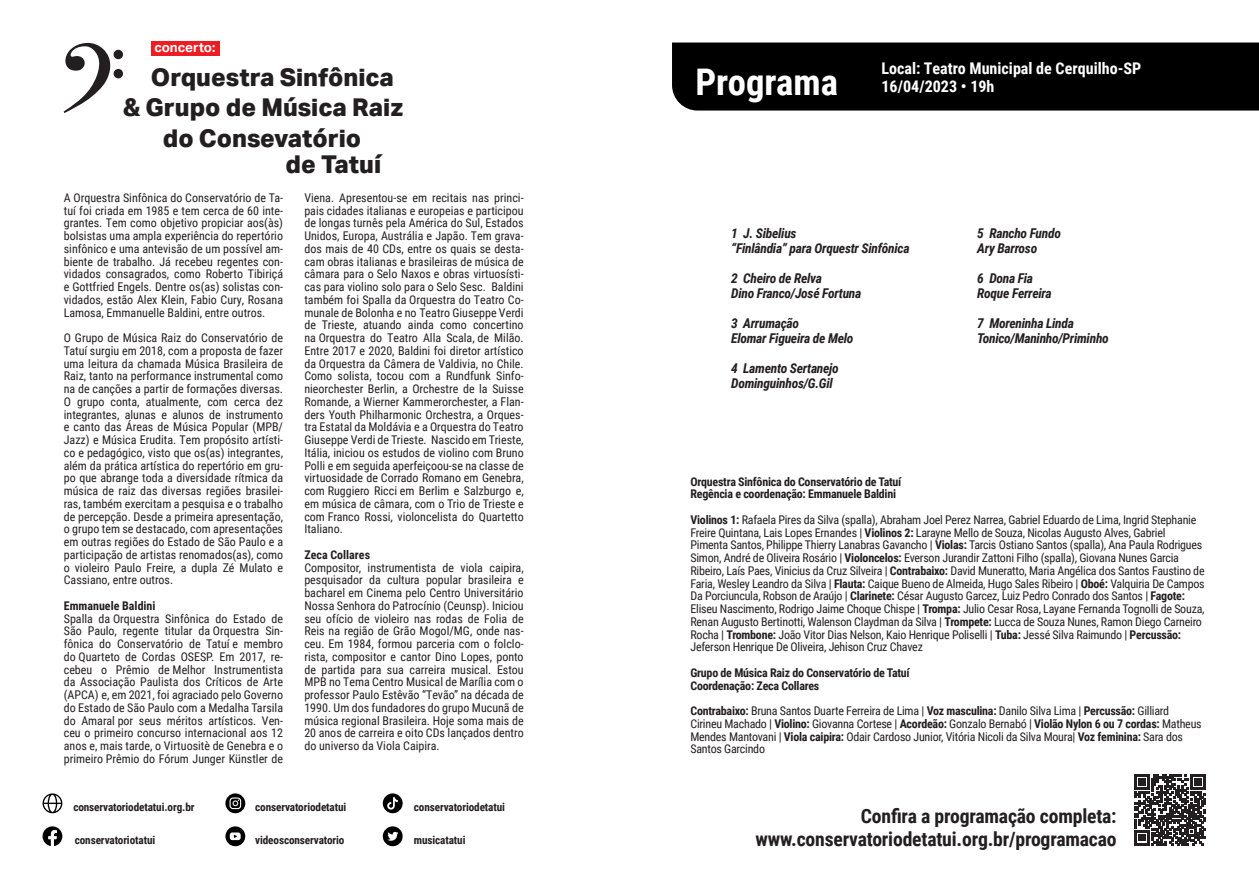
<style>
.page{position:relative;width:1259px;height:893px;background:#fff}
.page>*{position:absolute;margin:0;border:0;box-sizing:border-box;transform-origin:0 0}
.t1{font:700 36.75px "Roboto Condensed";color:#fff}
.t2{font:800 24.45px "Aktiv Grotesk";color:#231f20}
.Texto{font:700 19.65px "Roboto Condensed";letter-spacing:-.01em;color:#231f20}
.titulo_programa{font:700 16.05px "Roboto Condensed";color:#fff}
.titulo_programa-2{font:italic 700 13.5px "Roboto Condensed";letter-spacing:-.02em;color:#231f20}
.t3{font:700 13.35px "Aktiv Grotesk";color:#fff}
.Texto-2{font:12px/12.8px "Roboto Condensed";letter-spacing:-.02em;color:#231f20;text-align:justify}
.Texto-3{font:700 12px "Roboto Condensed";letter-spacing:-.02em;color:#231f20}
.Texto-4{font:700 12px "Roboto Condensed";color:#231f20}
.Texto-5{font:700 11.25px "Roboto Condensed";letter-spacing:-.01em;color:#231f20}
.s1{font-weight:700}
</style>
<div class="page">
<svg style="left:1134px;top:774px;width:71px;height:71px"></svg>
<div style="left:672px;top:43px;width:587px;height:68px;background:#000001"></div>
<svg style="left:43px;top:793px;width:19px;height:20px"></svg>
<svg style="left:43px;top:826px;width:19px;height:20px"></svg>
<div style="left:383px;top:826px;width:20px;height:20px;background:#000;border-radius:50%"></div>
<svg style="left:387px;top:832px;width:11px;height:9px"></svg>
<svg style="left:225px;top:793px;width:20px;height:20px"></svg>
<svg style="left:229px;top:797px;width:12px;height:12px"></svg>
<svg style="left:225px;top:826px;width:20px;height:20px"></svg>
<svg style="left:230px;top:832px;width:11px;height:8px"></svg>
<div style="left:383px;top:793px;width:20px;height:20px;background:#000;border-radius:50%"></div>
<svg style="left:387px;top:797px;width:11px;height:13px"></svg>
<svg style="left:64px;top:43px;width:47px;height:70px"></svg>
<div style="left:114px;top:50px;width:9px;height:9px;background:#231f20;border-radius:50%"></div>
<div style="left:114px;top:69px;width:9px;height:9px;background:#231f20;border-radius:50%"></div>
<div style="left:151px;top:41px;width:69px;height:15px;background:#ee1d23"></div>
<p class="t3" style="left:154px;top:40px;width:63px">concerto:</p>
<p class="t2" style="left:151px;top:63px;width:244px">Orquestra Sinfônica</p>
<p class="t2" style="left:163px;top:124px;width:200px">do Consevatório</p>
<p class="t2" style="left:285px;top:150px;width:97px">de Tatuí</p>
<p class="t2" style="left:123px;top:93px;width:282px">&amp; Grupo de Música Raiz</p>
<p class="Texto-2" style="left:64px;top:191px;width:221px">A Orquestra Sinfônica do Conservatório de Ta&shy;tuí foi criada em 1985 e tem cerca de 60 inte&shy;grantes. Tem como objetivo propiciar aos(às) bolsistas uma ampla experiência do repertório sinfônico e uma antevisão de um possível am&shy;biente de trabalho. Já recebeu regentes con&shy;vidados consagrados, como Roberto Tibiriçá e Gottfried Engels. Dentre os(as) solistas con&shy;vidados, estão Alex Klein, Fabio Cury, Rosana Lamosa, Emmanuelle Baldini, entre outros.</p>
<p class="Texto-2" style="left:64px;top:331px;width:221px">O Grupo de Música Raiz do Conservatório de Tatuí surgiu em 2018, com a proposta de fazer uma leitura da chamada Música Brasileira de Raiz, tanto na performance instrumental como na de canções a partir de formações diversas.<br>O grupo conta, atualmente, com cerca dez integrantes, alunas e alunos de instrumento e canto das Áreas de Música Popular (MPB/ Jazz) e Música Erudita. Tem propósito artísti&shy;co e pedagógico, visto que os(as) integrantes, além da prática artística do repertório em gru&shy;po que abrange toda a diversidade rítmica da música de raiz das diversas regiões brasilei&shy;ras, também exercitam a pesquisa e o trabalho de percepção. Desde a primeira apresentação, o grupo tem se destacado, com apresentações em outras regiões do Estado de São Paulo e a participação de artistas renomados(as), como o violeiro Paulo Freire, a dupla Zé Mulato e Cassiano, entre outros.</p>
<p class="Texto-4" style="left:64px;top:597px;width:93px">Emmanuele Baldini</p>
<p class="Texto-2" style="left:64px;top:611px;width:221px">Spalla da Orquestra Sinfônica do Estado de São Paulo, regente titular da Orquestra Sin&shy;fônica do Conservatório de Tatuí e membro do Quarteto de Cordas OSESP. Em 2017, re&shy;cebeu o Prêmio de Melhor Instrumentista da Associação Paulista dos Críticos de Arte (APCA) e, em 2021, foi agraciado pelo Governo do Estado de São Paulo com a Medalha Tarsila do Amaral por seus méritos artísticos. Ven&shy;ceu o primeiro concurso internacional aos 12 anos e, mais tarde, o Virtuositè de Genebra e o primeiro Prêmio do Fórum Junger Künstler de</p>
<p class="Texto-2" style="left:304px;top:191px;width:221px">Viena. Apresentou-se em recitais nas princi&shy;pais cidades italianas e europeias e participou de longas turnês pela América do Sul, Estados Unidos, Europa, Austrália e Japão. Tem grava&shy;dos mais de 40 CDs, entre os quais se desta&shy;cam obras italianas e brasileiras de música de câmara para o Selo Naxos e obras virtuosísti&shy;cas para violino solo para o Selo Sesc. Baldini também foi Spalla da Orquestra do Teatro Co&shy;munale de Bolonha e no Teatro Giuseppe Verdi de Trieste, atuando ainda como concertino na Orquestra do Teatro Alla Scala, de Milão.<br>Entre 2017 e 2020, Baldini foi diretor artístico da Orquestra da Câmera de Valdivia, no Chile.<br>Como solista, tocou com a Rundfunk Sinfo&shy;nieorchester Berlin, a Orchestre de la Suisse Romande, a Wierner Kammerorchester, a Flan&shy;ders Youth Philharmonic Orchestra, a Orques&shy;tra Estatal da Moldávia e a Orquestra do Teatro Giuseppe Verdi de Trieste. Nascido em Trieste, Itália, iniciou os estudos de violino com Bruno Polli e em seguida aperfeiçoou-se na classe de virtuosidade de Corrado Romano em Genebra, com Ruggiero Ricci em Berlim e Salzburgo e, em música de câmara, com o Trio de Trieste e com Franco Rossi, violoncelista do Quartetto Italiano.</p>
<p class="Texto-4" style="left:304px;top:546px;width:67px">Zeca Collares</p>
<p class="Texto-2" style="left:304px;top:560px;width:221px">Compositor, instrumentista de viola caipira, pesquisador da cultura popular brasileira e bacharel em Cinema pelo Centro Universitário Nossa Senhora do Patrocínio (Ceunsp). Iniciou seu ofício de violeiro nas rodas de Folia de Reis na região de Grão Mogol/MG, onde nas&shy;ceu. Em 1984, formou parceria com o folclo&shy;rista, compositor e cantor Dino Lopes, ponto de partida para sua carreira musical. Estou MPB no Tema Centro Musical de Marília com o professor Paulo Estêvão “Tevão” na década de 1990. Um dos fundadores do grupo Mucunã de música regional Brasileira. Hoje soma mais de 20 anos de carreira e oito CDs lançados dentro do universo da Viola Caipira.</p>
<p class="Texto-5" style="left:73px;top:799px;width:123px">conservatoriodetatui.org.br</p>
<p class="Texto-5" style="left:255px;top:799px;width:93px">conservatoriodetatui</p>
<p class="Texto-5" style="left:255px;top:832px;width:91px">videosconservatorio</p>
<p class="Texto-5" style="left:414px;top:799px;width:93px">conservatoriodetatui</p>
<p class="Texto-5" style="left:75px;top:832px;width:82px">conservatoriotatui</p>
<p class="Texto-5" style="left:414px;top:832px;width:53px">musicatatui</p>
<p class="t1" style="left:695px;top:56px;width:144px">Programa</p>
<p class="titulo_programa" style="left:881px;top:57px;width:261px">Local: Teatro Municipal de Cerquilho-SP</p>
<p class="titulo_programa" style="left:881px;top:75px;width:115px">16/04/2023 • 19h</p>
<p class="titulo_programa-2" style="left:731px;top:223px;width:67px">1 J. Sibelius</p>
<p class="titulo_programa-2" style="left:731px;top:238px;width:180px">“Finlândia” para Orquestr Sinfônica</p>
<p class="titulo_programa-2" style="left:731px;top:268px;width:92px">2 Cheiro de Relva</p>
<p class="titulo_programa-2" style="left:731px;top:283px;width:132px">Dino Franco/José Fortuna</p>
<p class="titulo_programa-2" style="left:731px;top:313px;width:69px">3 Arrumação</p>
<p class="titulo_programa-2" style="left:731px;top:328px;width:124px">Elomar Figueira de Melo</p>
<p class="titulo_programa-2" style="left:731px;top:358px;width:109px">4 Lamento Sertanejo</p>
<p class="titulo_programa-2" style="left:731px;top:373px;width:103px">Dominguinhos/G.Gil</p>
<p class="titulo_programa-2" style="left:977px;top:223px;width:85px">5 Rancho Fundo</p>
<p class="titulo_programa-2" style="left:977px;top:238px;width:61px">Ary Barroso</p>
<p class="titulo_programa-2" style="left:977px;top:268px;width:57px">6 Dona Fia</p>
<p class="titulo_programa-2" style="left:977px;top:283px;width:76px">Roque Ferreira</p>
<p class="titulo_programa-2" style="left:977px;top:313px;width:98px">7 Moreninha Linda</p>
<p class="titulo_programa-2" style="left:977px;top:328px;width:133px">Tonico/Maninho/Priminho</p>
<p class="Texto-3" style="left:690px;top:473px;width:212px">Orquestra Sinfônica do Conservatório de Tatuí</p>
<p class="Texto-3" style="left:690px;top:486px;width:207px">Regência e coordenação: Emmanuele Baldini</p>
<p class="Texto-2" style="left:690px;top:513px;width:516px;text-align:left"><span class="s1">Violinos 1:</span> Rafaela Pires da Silva (spalla), Abraham Joel Perez Narrea, Gabriel Eduardo de Lima, Ingrid Stephanie Freire Quintana, Lais Lopes Ernandes | <span class="s1">Violinos 2:</span> Larayne Mello de Souza, Nicolas Augusto Alves, Gabriel Pimenta Santos, Philippe Thierry Lanabras Gavancho | <span class="s1">Violas:</span> Tarcis Ostiano Santos (spalla), Ana Paula Rodrigues Simon, André de Oliveira Rosário | <span class="s1">Violoncelos:</span> Everson Jurandir Zattoni Filho (spalla), Giovana Nunes Garcia Ribeiro, Laís Paes, Vinicius da Cruz Silveira | <span class="s1">Contrabaixo:</span> David Muneratto, Maria Angélica dos Santos Faustino de Faria, Wesley Leandro da Silva | <span class="s1">Flauta:</span> Caique Bueno de Almeida, Hugo Sales Ribeiro | <span class="s1">Oboé:</span> Valquiria De Campos Da Porciuncula, Robson de Araújo | <span class="s1">Clarinete:</span> César Augusto Garcez, Luiz Pedro Conrado dos Santos | <span class="s1">Fagote:<br></span>Eliseu Nascimento, Rodrigo Jaime Choque Chispe | <span class="s1">Trompa:</span> Julio Cesar Rosa, Layane Fernanda Tognolli de Souza, Renan Augusto Bertinotti, Walenson Claydman da Silva | <span class="s1">Trompete:</span> Lucca de Souza Nunes, Ramon Diego Carneiro Rocha | <span class="s1">Trombone:</span> João Vitor Dias Nelson, Kaio Henrique Poliselli | <span class="s1">Tuba:</span> Jessé Silva Raimundo | <span class="s1">Percussão:<br></span>Jeferson Henrique De Oliveira, Jehison Cruz Chavez</p>
<p class="Texto-3" style="left:690px;top:664px;width:221px">Grupo de Música Raiz do Conservatório de Tatuí</p>
<p class="Texto-3" style="left:690px;top:677px;width:130px">Coordenação: Zeca Collares</p>
<p class="Texto-2" style="left:690px;top:704px;width:513px;text-align:left"><span class="s1">Contrabaixo:</span> Bruna Santos Duarte Ferreira de Lima | <span class="s1">Voz masculina:</span> Danilo Silva Lima | <span class="s1">Percussão:</span> Gilliard Cirineu Machado | <span class="s1">Violino:</span> Giovanna Cortese | <span class="s1">Acordeão:</span> Gonzalo Bernabó | <span class="s1">Violão Nylon 6 ou 7 cordas:</span> Matheus Mendes Mantovani | <span class="s1">Viola caipira:</span> Odair Cardoso Junior, Vitória Nicoli da Silva Moura| <span class="s1">Voz feminina:</span> Sara dos Santos Garcindo</p>
<p class="Texto" style="left:861px;top:802px;width:257px">Confira a programação completa:</p>
<p class="Texto" style="left:755px;top:826px;width:362px">www.conservatoriodetatui.org.br/programacao</p>
</div>
